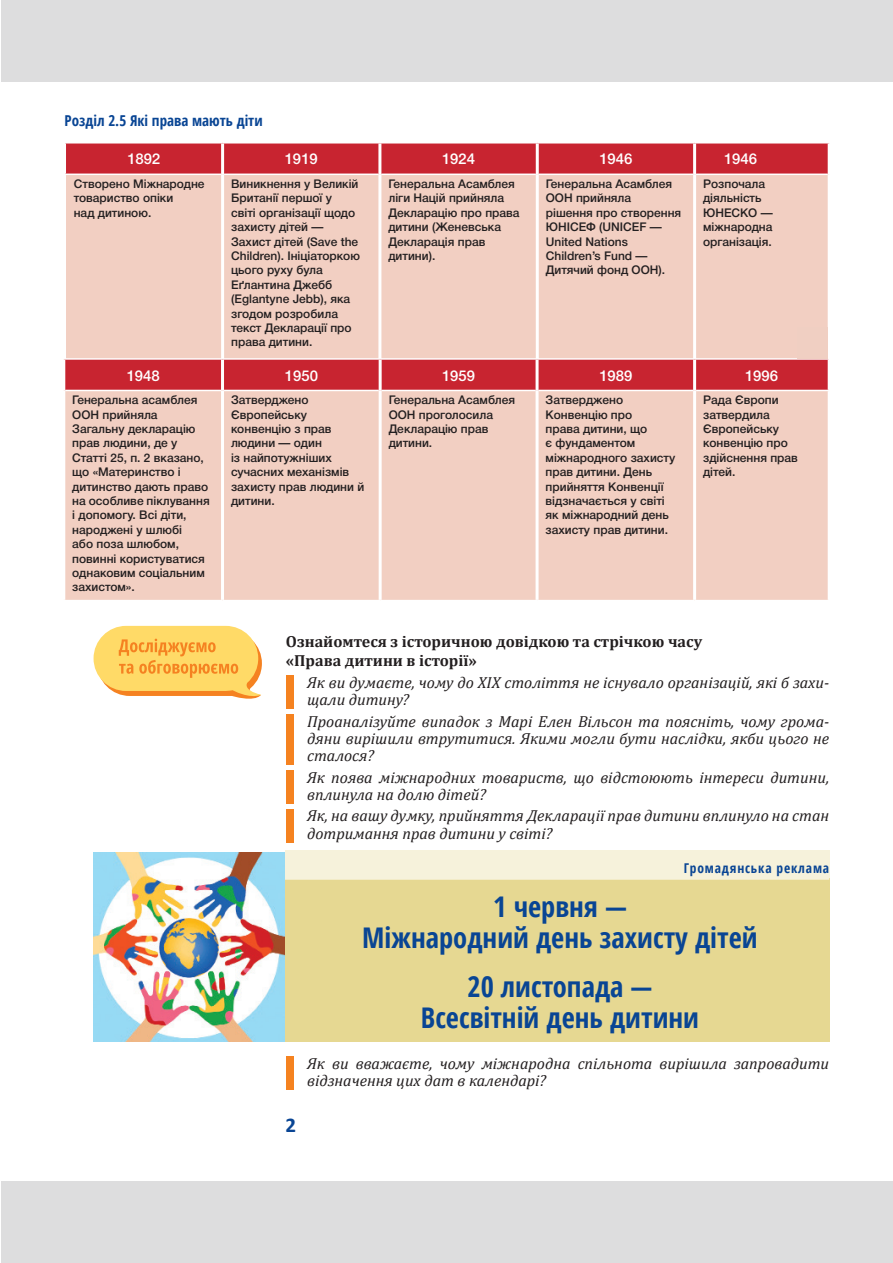
<style>
.page{position:relative;width:893px;height:1263px;background:#fff}
.page>*{position:absolute;margin:0;border:0;box-sizing:border-box;transform-origin:0 0}
.П__Л__А__К__А__Т{font:700 condensed 28.5px/31.5px "Open Sans";color:#094594;text-align:center}
.t1{font:700 21px "Calibri";color:#094594}
.питання_в_табл_2{font:italic 16.05px/17.2px "Cambria";color:#231f20}
.БОДІ_ЖИР_ТАБЛ{font:700 16.05px/19px "Cambria";color:#231f20}
.Термін_в_таблиці{font:15px "Helvetica 6 Medium";color:#fff}
.t2{font:700 condensed 15px "Open Sans";color:#094594}
.Ключові_НОВІ{font:700 condensed 13.5px "Open Sans";letter-spacing:.06em;color:#094594}
.Термін_в_таблиці-2{font:12px/14.4px "Helvetica 6 Medium";color:#231f20}
</style>
<div class="page">
<div style="left:1px;top:0;width:892px;height:82px;background:#ddddde"></div>
<div style="left:1px;top:1181px;width:892px;height:81px;background:#ddddde"></div>
<div style="left:66px;top:144px;width:762px;height:30px;background:#c82430"></div>
<div style="left:66px;top:175px;width:762px;height:183px;background:#f2cfc2"></div>
<hr style="left:221px;top:144px;width:3px;height:30px;background:#fff">
<hr style="left:378px;top:144px;width:3px;height:30px;background:#fff">
<hr style="left:536px;top:144px;width:3px;height:30px;background:#fff">
<hr style="left:693px;top:144px;width:3px;height:30px;background:#fff">
<hr style="left:221px;top:174px;width:3px;height:187px;background:#fff">
<hr style="left:378px;top:174px;width:3px;height:187px;background:#fff">
<hr style="left:536px;top:174px;width:3px;height:187px;background:#fff">
<hr style="left:693px;top:174px;width:3px;height:187px;background:#fff">
<div style="left:65px;top:360px;width:763px;height:30px;background:#c82430"></div>
<div style="left:65px;top:391px;width:763px;height:209px;background:#f2cfc2"></div>
<hr style="left:221px;top:360px;width:3px;height:30px;background:#fff">
<hr style="left:379px;top:360px;width:3px;height:30px;background:#fff">
<hr style="left:536px;top:360px;width:3px;height:30px;background:#fff">
<hr style="left:693px;top:360px;width:3px;height:30px;background:#fff">
<hr style="left:221px;top:390px;width:3px;height:210px;background:#fff">
<hr style="left:379px;top:390px;width:3px;height:210px;background:#fff">
<hr style="left:536px;top:390px;width:3px;height:210px;background:#fff">
<hr style="left:693px;top:390px;width:3px;height:210px;background:#fff">
<div style="left:797px;top:327px;width:30px;height:31px;background:#f0cfc2"></div>
<div style="left:286px;top:675px;width:7px;height:34px;background:#f58220"></div>
<div style="left:286px;top:714px;width:7px;height:51px;background:#f58220"></div>
<div style="left:286px;top:770px;width:7px;height:33px;background:#f58220"></div>
<div style="left:286px;top:809px;width:7px;height:33px;background:#f58220"></div>
<div style="left:285px;top:850px;width:544px;height:29px;background:#f6f2db"></div>
<div style="left:285px;top:879px;width:544px;height:163px;background:#e6d892"></div>
<hr style="left:285px;top:878px;width:544px;height:2px;background:#f9f6e6">
<img style="left:94px;top:852px;width:191px;height:190px">
<div style="left:286px;top:1056px;width:7px;height:34px;background:#f58220"></div>
<svg style="left:94px;top:626px;width:168px;height:73px;background:#fdcf6c"></svg>
<p class="t2" style="left:65px;top:110px;width:200px">Розділ 2.5 Які права мають діти</p>
<p class="Термін_в_таблиці" style="left:127px;top:151px;width:35px">1892</p>
<p class="Термін_в_таблиці" style="left:285px;top:151px;width:35px">1919</p>
<p class="Термін_в_таблиці" style="left:442px;top:151px;width:35px">1924</p>
<p class="Термін_в_таблиці" style="left:599px;top:151px;width:35px">1946</p>
<p class="Термін_в_таблиці" style="left:724px;top:151px;width:35px">1946</p>
<p class="Термін_в_таблиці-2" style="left:74px;top:177px;width:132px">Створено Міжнародне товариство опіки<br>над дитиною.</p>
<p class="Термін_в_таблиці-2" style="left:231px;top:177px;width:130px">Виникнення у Великій<br>Британії першої у<br>світі організації щодо захисту дітей —<br>Захист дітей (Save the<br>Children). Ініціаторкою цього руху була<br>Еґлантина Джебб (Eglantyne Jebb), яка згодом розробила текст Декларації про права дитини.</p>
<p class="Термін_в_таблиці-2" style="left:388px;top:177px;width:133px">Генеральна Асамблея ліги Націй прийняла<br>Декларацію про права дитини (Женевська<br>Декларація прав дитини).</p>
<p class="Термін_в_таблиці-2" style="left:546px;top:177px;width:137px">Генеральна Асамблея<br>ООН прийняла рішення про створення<br>ЮНІСЕФ (UNICEF —<br>United Nations<br>Children’s Fund —<br>Дитячий фонд ООН).</p>
<p class="Термін_в_таблиці-2" style="left:703px;top:177px;width:71px">Розпочала діяльність<br>ЮНЕСКО — міжнародна організація.</p>
<p class="Термін_в_таблиці" style="left:126px;top:367px;width:35px">1948</p>
<p class="Термін_в_таблиці" style="left:285px;top:367px;width:35px">1950</p>
<p class="Термін_в_таблиці" style="left:442px;top:367px;width:35px">1959</p>
<p class="Термін_в_таблиці" style="left:599px;top:367px;width:35px">1989</p>
<p class="Термін_в_таблиці" style="left:745px;top:367px;width:35px">1996</p>
<p class="Термін_в_таблиці-2" style="left:72px;top:393px;width:139px">Генеральна асамблея<br>ООН прийняла<br>Загальну декларацію прав людини, де у<br>Статті 25, п. 2 вказано, що «Материнство і дитинство дають право на особливе піклування і допомогу. Всі діти, народжені у шлюбі<br>або поза шлюбом, повинні користуватися однаковим соціальним захистом».</p>
<p class="Термін_в_таблиці-2" style="left:231px;top:393px;width:135px">Затверджено<br>Європейську конвенцію з прав людини — один<br>із найпотужніших сучасних механізмів захисту прав людини й дитини.</p>
<p class="Термін_в_таблиці-2" style="left:389px;top:393px;width:128px">Генеральна Асамблея<br>ООН проголосила<br>Декларацію прав дитини.</p>
<p class="Термін_в_таблиці-2" style="left:546px;top:393px;width:131px">Затверджено<br>Конвенцію про<br>права дитини, що<br>є фундаментом міжнародного захисту прав дитини. День прийняття Конвенції відзначається у світі як міжнародний день захисту прав дитини.</p>
<p class="Термін_в_таблиці-2" style="left:703px;top:393px;width:96px">Рада Європи затвердила<br>Європейську конвенцію про здійснення прав дітей.</p>
<p class="БОДІ_ЖИР_ТАБЛ" style="left:286px;top:632px;width:418px">Ознайомтеся з історичною довідкою та стрічкою часу «Права дитини в історії»</p>
<p class="питання_в_табл_2" style="left:307px;top:673px;width:523px">Як ви думаєте, чому до ХІХ століття не існувало організацій, які б захи&shy;щали дитину?</p>
<p class="питання_в_табл_2" style="left:307px;top:712px;width:524px;text-align:justify">Проаналізуйте випадок з Марі Елен Вільсон та поясніть, чому грома&shy;дяни вирішили втрутитися. Якими могли бути наслідки, якби цього не сталося?</p>
<p class="питання_в_табл_2" style="left:307px;top:768px;width:523px">Як поява міжнародних товариств, що відстоюють інтереси дитини, вплинула на долю дітей?</p>
<p class="питання_в_табл_2" style="left:307px;top:806px;width:523px">Як, на вашу думку, прийняття Декларації прав дитини вплинуло на стан дотримання прав дитини у світі?</p>
<p class="Ключові_НОВІ" style="left:684px;top:858px;width:147px">Громадянська реклама</p>
<p class="П__Л__А__К__А__Т" style="left:362px;top:890px;width:397px">1 червня —<br>Міжнародний день захисту дітей</p>
<p class="П__Л__А__К__А__Т" style="left:421px;top:970px;width:280px">20 листопада —<br>Всесвітній день дитини</p>
<p class="питання_в_табл_2" style="left:307px;top:1054px;width:524px">Як ви вважаєте, чому міжнародна спільнота вирішила запровадити відзначення цих дат в календарі?</p>
<h2 class="t1" style="left:286px;top:1110px;width:12px">2</h2>
</div>
